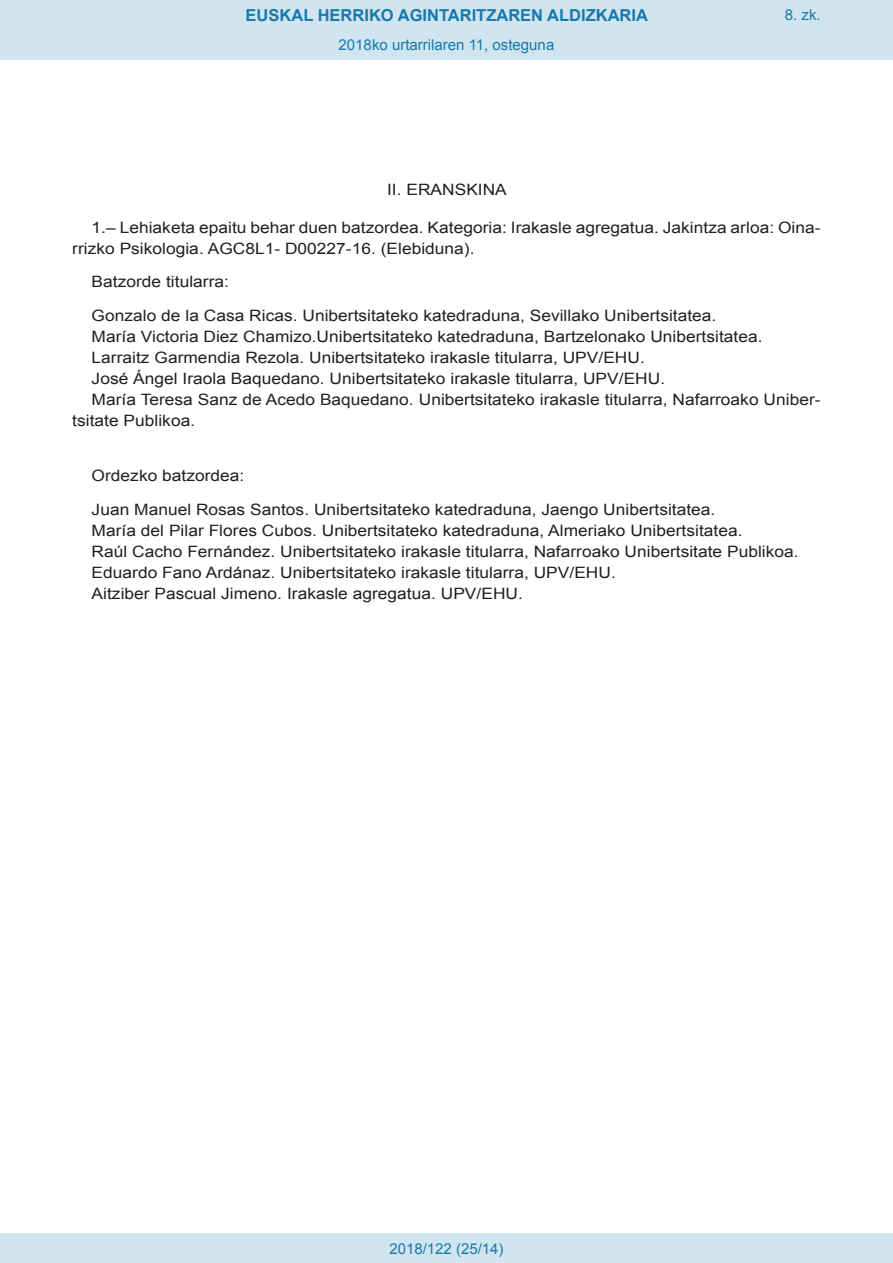
<style>
.page{position:relative;width:893px;height:1263px;background:#fff}
.page>*{position:absolute;margin:0;border:0;box-sizing:border-box;transform-origin:0 0}
.t1{font:700 16.5px "Arial";color:#1879ad}
.BOPVLista{font:15.6px/21px "Arial";color:#231f20;scale:1.11 1}
.BOPVDetalle{font:15.6px/21px "Arial";color:#231f20;scale:1.11 1}
.BOPVClave{font:15.6px "Arial";color:#231f20;scale:1.11 1}
.Paginacion_Centro{font:15px "Arial";color:#1879ad}
</style>
<div class="page">
<div style="left:0;top:0;width:893px;height:60px;background:#d0e5f0"></div>
<div style="left:0;top:1233px;width:893px;height:30px;background:#d0e5f0"></div>
<p class="t1" style="left:246px;top:4px;width:404px">EUSKAL HERRIKO AGINTARITZAREN ALDIZKARIA</p>
<p class="Paginacion_Centro" style="left:339px;top:35px;width:217px">2018ko urtarrilaren 11, osteguna</p>
<p class="Paginacion_Centro" style="left:785px;top:5px;width:37px">8. zk.</p>
<p class="BOPVClave" style="left:387px;top:179px;width:109px">II. ERANSKINA</p>
<p class="BOPVDetalle" style="left:72px;top:217px;width:676px;text-indent:19px">1.– Lehiaketa epaitu behar duen batzordea. Kategoria: Irakasle agregatua. Jakintza arloa: Oina&shy;rrizko Psikologia. AGC8L1- D00227-16. (Elebiduna).</p>
<p class="BOPVDetalle" style="left:92px;top:272px;width:125px">Batzorde titularra:</p>
<p class="BOPVLista" style="left:92px;top:305px;width:564px">Gonzalo de la Casa Ricas. Unibertsitateko katedraduna, Sevillako Unibertsitatea.</p>
<p class="BOPVLista" style="left:92px;top:326px;width:606px">María Victoria Diez Chamizo.Unibertsitateko katedraduna, Bartzelonako Unibertsitatea.</p>
<p class="BOPVLista" style="left:92px;top:347px;width:500px">Larraitz Garmendia Rezola. Unibertsitateko irakasle titularra, UPV/EHU.</p>
<p class="BOPVLista" style="left:92px;top:368px;width:518px">José Ángel Iraola Baquedano. Unibertsitateko irakasle titularra, UPV/EHU.</p>
<p class="BOPVLista" style="left:72px;top:389px;width:676px;text-indent:19px">María Teresa Sanz de Acedo Baquedano. Unibertsitateko irakasle titularra, Nafarroako Uniber&shy;tsitate Publikoa.</p>
<p class="BOPVDetalle" style="left:92px;top:465px;width:139px">Ordezko batzordea:</p>
<p class="BOPVLista" style="left:92px;top:499px;width:563px">Juan Manuel Rosas Santos. Unibertsitateko katedraduna, Jaengo Unibertsitatea.</p>
<p class="BOPVLista" style="left:92px;top:520px;width:588px">María del Pilar Flores Cubos. Unibertsitateko katedraduna, Almeriako Unibertsitatea.</p>
<p class="BOPVLista" style="left:92px;top:541px;width:638px">Raúl Cacho Fernández. Unibertsitateko irakasle titularra, Nafarroako Unibertsitate Publikoa.</p>
<p class="BOPVLista" style="left:92px;top:562px;width:474px">Eduardo Fano Ardánaz. Unibertsitateko irakasle titularra, UPV/EHU.</p>
<p class="BOPVLista" style="left:92px;top:583px;width:390px">Aitziber Pascual Jimeno. Irakasle agregatua. UPV/EHU.</p>
<p class="Paginacion_Centro" style="left:389px;top:1238px;width:116px">2018/122 (25/14)</p>
</div>
